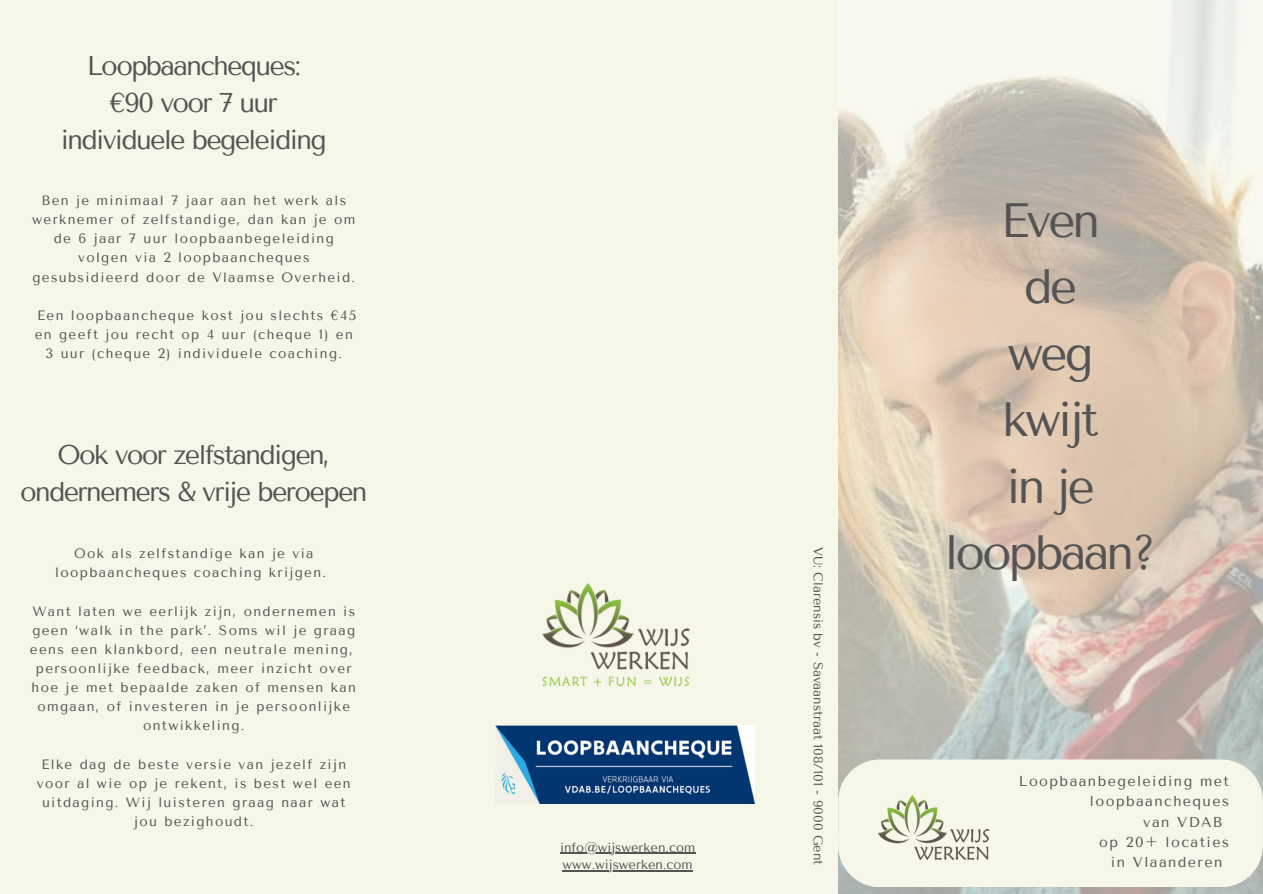
<style>
.page{position:relative;width:1263px;height:894px;background:#fff}
.page>*{position:absolute;margin:0;border:0;box-sizing:border-box;transform-origin:0 0}
.t1{font:48px/66.3px "Tenor Sans";letter-spacing:-.06em;color:#545454;text-align:center}
.t2{font:27px/37.2px "Tenor Sans";letter-spacing:-.06em;color:#545454;text-align:center}
.t3{font:14.25px/20.2px "Tenor Sans";letter-spacing:.1em;color:#545454;text-align:right}
.t4{font:13.5px/19.2px "Tenor Sans";letter-spacing:.1em;color:#545454;text-align:center}
.t5{font:13.05px "Tenor Sans";color:#545454}
.t6{font:12.9px "Tenor Sans";color:#545454}
</style>
<div class="page">
<div style="left:0;top:0;width:1263px;height:893px;background:#f6f6e9"></div>
<img style="left:838px;top:0;width:425px;height:893px">
<svg style="left:838px;top:759px;width:425px;height:127px"></svg>
<img style="left:878px;top:795px;width:112px;height:68px">
<img style="left:496px;top:725px;width:258px;height:77px">
<img style="left:542px;top:583px;width:148px;height:103px">
<hr style="left:560px;top:852px;width:135px;height:1px;background:#545454">
<hr style="left:563px;top:869px;width:130px;height:1px;background:#545454">
<p class="t2" style="left:87px;top:47px;width:216px">Loopbaancheques:</p>
<p class="t2" style="left:110px;top:84px;width:170px">€90 voor 7 uur</p>
<p class="t2" style="left:61px;top:121px;width:267px">individuele begeleiding</p>
<p class="t4" style="left:32px;top:191px;width:325px">Ben je minimaal 7 jaar aan het werk als werknemer of zelfstandige, dan kan je om de 6 jaar 7 uur loopbaanbegeleiding volgen via 2 loopbaancheques gesubsidieerd door de Vlaamse Overheid.</p>
<p class="t4" style="left:35px;top:305px;width:323px">Een loopbaancheque kost jou slechts €45 en geeft jou recht op 4 uur (cheque 1) en<br>3 uur (cheque 2) individuele coaching.</p>
<p class="t2" style="left:20px;top:436px;width:349px">Ook voor zelfstandigen, ondernemers &amp; vrije beroepen</p>
<p class="t4" style="left:55px;top:544px;width:272px">Ook als zelfstandige kan je via loopbaancheques coaching krijgen.</p>
<p class="t4" style="left:30px;top:601px;width:327px">Want laten we eerlijk zijn, ondernemen is geen ‘walk in the park’. Soms wil je graag eens een klankbord, een neutrale mening, persoonlijke feedback, meer inzicht over hoe je met bepaalde zaken of mensen kan omgaan, of investeren in je persoonlijke ontwikkeling.</p>
<p class="t4" style="left:37px;top:754px;width:315px">Elke dag de beste versie van jezelf zijn voor al wie op je rekent, is best wel een uitdaging. Wij luisteren graag naar wat jou bezighoudt.</p>
<p class="t5" style="left:560px;top:839px;width:137px">info@wijswerken.com</p>
<p class="t5" style="left:563px;top:856px;width:132px">www.wijswerken.com</p>
<p class="t6" style="left:826px;top:546px;width:320px;rotate:90deg">VU: Clarensis bv - Savaanstraat 108/101 - 9000 Gent</p>
<p class="t1" style="left:1001px;top:188px;width:101px">Even</p>
<p class="t1" style="left:1024px;top:254px;width:55px">de</p>
<p class="t1" style="left:1007px;top:320px;width:88px">weg</p>
<p class="t1" style="left:1002px;top:387px;width:98px">kwijt</p>
<p class="t1" style="left:945px;top:453px;width:213px">in je loopbaan?</p>
<p class="t3" style="left:1019px;top:771px;width:211px">Loopbaanbegeleiding met loopbaancheques</p>
<p class="t3" style="left:1143px;top:811px;width:81px">van VDAB</p>
<p class="t3" style="left:1099px;top:831px;width:131px">op 20+ locaties</p>
<p class="t3" style="left:1111px;top:852px;width:113px">in Vlaanderen</p>
</div>
